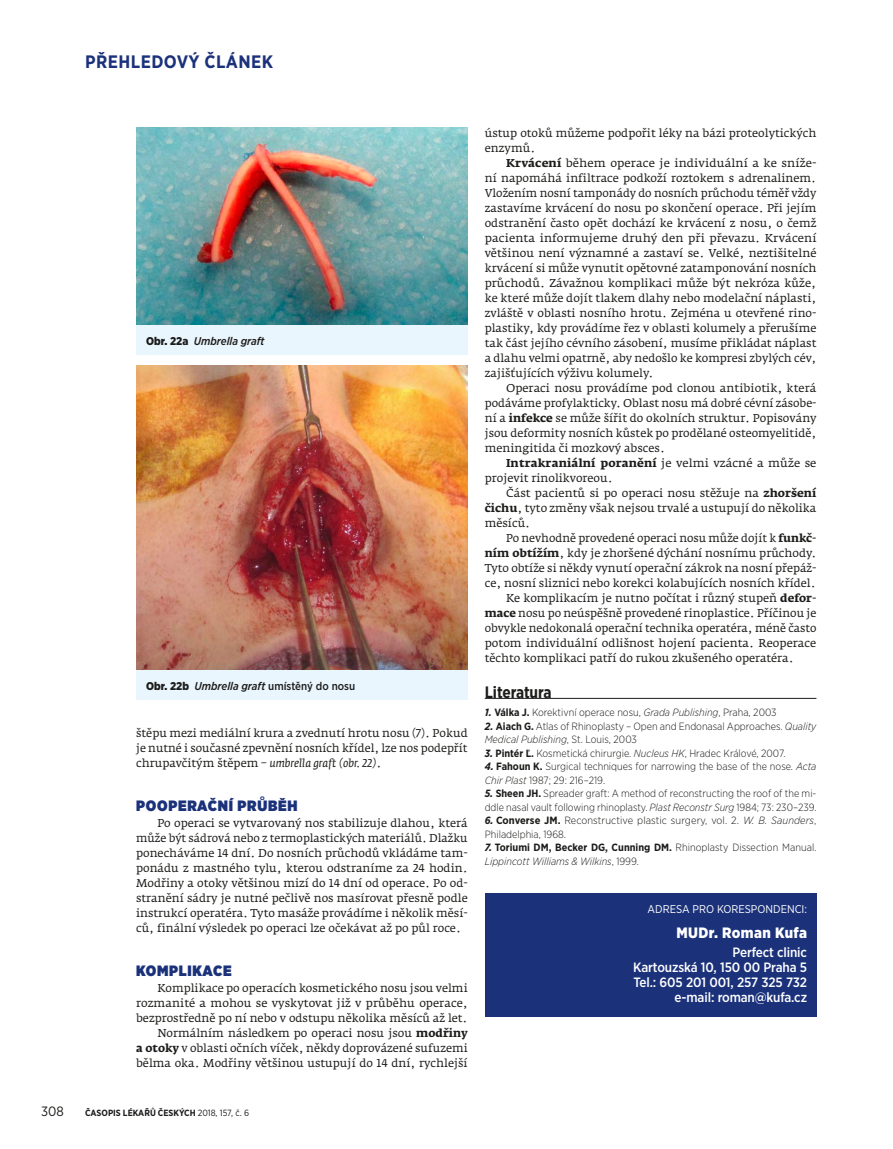
<style>
.page{position:relative;width:893px;height:1149px;background:#fff}
.page>*{position:absolute;margin:0;border:0;box-sizing:border-box;transform-origin:0 0}
.t1{font:700 18px "Gotham Narrow";letter-spacing:.025em;color:#1b327b}
.liter_linka{font:700 16.5px "Gotham Narrow";letter-spacing:-.005em;color:#1c1c1a;scale:.95 1}
.mezititulek_1{font:900 15px "Gotham Narrow";letter-spacing:.05em;color:#1b327b}
.t2{font:900 15px "Gotham Narrow";letter-spacing:.025em;color:#fff}
.t3{font:500 13.5px "Gotham Narrow";letter-spacing:-.01em;color:#fff}
.t4{font:13.5px "Gotham Narrow";color:#1c1c1a}
.text_NOVY{font:11.25px/15px "Fedra Serif A Pro";color:#1c1c1a;text-align:justify}
.popisek_foto{font:500 11.25px "Gotham Narrow";color:#1c1c1a}
.text_kurziva{font:11.25px "Gotham Narrow";color:#fff}
.popisek_foto-2{font:italic 500 11.25px "Gotham Narrow";color:#1c1c1a}
.t5{font:300 10.5px/13.5px "Gotham Narrow";color:#1c1c1a}
.t6{font:700 9px "Gotham Narrow";color:#1c1c1a}
.s1{font-weight:900;font-style:normal}
.s2{font-weight:900}
.s3{font-style:italic}
.s4{font-weight:700}
.s5{font-weight:400}
.s6{font-weight:700;font-style:italic}
</style>
<div class="page">
<hr style="left:485px;top:698px;width:331px;height:1px;background:#1c1c1a">
<img style="left:136px;top:128px;width:332px;height:197px">
<div style="left:136px;top:325px;width:332px;height:30px;background:#eaf6fd"></div>
<div style="left:136px;top:669px;width:332px;height:30px;background:#eaf6fd"></div>
<img style="left:136px;top:366px;width:332px;height:303px">
<div style="left:485px;top:892px;width:331px;height:124px;background:#1b327b"></div>
<h1 class="t1" style="left:85px;top:50px;width:190px">PŘEHLEDOVÝ ČLÁNEK</h1>
<p class="popisek_foto-2" style="left:146px;top:334px;width:120px"><span class="s1">Obr. 22a</span> Umbrella graft</p>
<p class="popisek_foto" style="left:146px;top:678px;width:210px"><span class="s2">Obr. 22b</span> <span class="s3">Umbrella graft</span> umístěný do nosu</p>
<p class="text_NOVY" style="left:136px;top:725px;width:333px">štěpu mezi mediální krura a zvednutí hrotu nosu (7). Pokud je nutné i současné zpevnění nosních křídel, lze nos podepřít chrupavčitým štěpem – <span class="s3">umbrella graft (obr. 22)</span>.</p>
<p class="mezititulek_1" style="left:136px;top:795px;width:163px">POOPERAČNÍ PRŮBĚH</p>
<p class="text_NOVY" style="left:136px;top:815px;width:333px;text-indent:21px">Po operaci se vytvarovaný nos stabilizuje dlahou, která může být sádrová nebo z termoplastických materiálů. Dlažku ponecháváme 14 dní. Do nosních průchodů vkládáme tam&shy;ponádu z mastného tylu, kterou odstraníme za 24 hodin.<br>Modřiny a otoky většinou mizí do 14 dní od operace. Po od&shy;stranění sádry je nutné pečlivě nos masírovat přesně podle instrukcí operatéra. Tyto masáže provádíme i několik měsí&shy;ců, finální výsledek po operaci lze očekávat až po půl roce.</p>
<p class="mezititulek_1" style="left:136px;top:960px;width:97px">KOMPLIKACE</p>
<p class="text_NOVY" style="left:136px;top:980px;width:333px;text-indent:21px">Komplikace po operacích kosmetického nosu jsou velmi rozmanité a mohou se vyskytovat již v průběhu operace, bezprostředně po ní nebo v odstupu několika měsíců až let.</p>
<p class="text_NOVY" style="left:136px;top:1025px;width:333px;text-indent:21px">Normálním následkem po operaci nosu jsou <span class="s4">modřiny a otoky</span> v oblasti očních víček, někdy doprovázené sufuzemi bělma oka. Modřiny většinou ustupují do 14 dní, rychlejší</p>
<p class="t4" style="left:41px;top:1102px;width:24px">308</p>
<p class="t6" style="left:85px;top:1106px;width:166px">ČASOPIS LÉKAŘŮ ČESKÝCH <span class="s5">2018, 157, č. 6</span></p>
<p class="text_NOVY" style="left:485px;top:125px;width:333px">ústup otoků můžeme podpořit léky na bázi proteolytických enzymů.</p>
<p class="text_NOVY" style="left:485px;top:155px;width:333px;text-indent:21px"><span class="s4">Krvácení</span> během operace je individuální a ke sníže&shy;ní napomáhá infiltrace podkoží roztokem s adrenalinem.<br>Vložením nosní tamponády do nosních průchodu téměř vždy zastavíme krvácení do nosu po skončení operace. Při jejím odstranění často opět dochází ke krvácení z nosu, o čemž pacienta informujeme druhý den při převazu. Krvácení většinou není významné a zastaví se. Velké, neztišitelné krvácení si může vynutit opětovné zatamponování nosních průchodů. Závažnou komplikaci může být nekróza kůže, ke které může dojít tlakem dlahy nebo modelační náplasti, zvláště v oblasti nosního hrotu. Zejména u otevřené rino&shy;plastiky, kdy provádíme řez v oblasti kolumely a přerušíme tak část jejího cévního zásobení, musíme přikládat náplast a dlahu velmi opatrně, aby nedošlo ke kompresi zbylých cév, zajišťujících výživu kolumely.</p>
<p class="text_NOVY" style="left:485px;top:380px;width:333px;text-indent:21px">Operaci nosu provádíme pod clonou antibiotik, která podáváme profylakticky. Oblast nosu má dobré cévní zásobe&shy;ní a <span class="s4">infekce</span> se může šířit do okolních struktur. Popisovány jsou deformity nosních kůstek po prodělané osteomyelitidě, meningitida či mozkový absces.</p>
<p class="text_NOVY" style="left:485px;top:455px;width:333px;text-indent:21px"><span class="s4">Intrakraniální poranění</span> je velmi vzácné a může se projevit rinolikvoreou.</p>
<p class="text_NOVY" style="left:485px;top:485px;width:333px;text-indent:21px">Část pacientů si po operaci nosu stěžuje na <span class="s4">zhoršení čichu</span>, tyto změny však nejsou trvalé a ustupují do několika měsíců.</p>
<p class="text_NOVY" style="left:485px;top:530px;width:333px;text-indent:21px">Po nevhodně provedené operaci nosu může dojít k <span class="s4">funkč&shy;ním obtížím</span>, kdy je zhoršené dýchání nosnímu průchody.<br>Tyto obtíže si někdy vynutí operační zákrok na nosní přepáž&shy;ce, nosní sliznici nebo korekci kolabujících nosních křídel.</p>
<p class="text_NOVY" style="left:485px;top:590px;width:333px;text-indent:21px">Ke komplikacím je nutno počítat i různý stupeň <span class="s4">defor&shy;mace</span> nosu po neúspěšně provedené rinoplastice. Příčinou je obvykle nedokonalá operační technika operatéra, méně často potom individuální odlišnost hojení pacienta. Reoperace těchto komplikaci patří do rukou zkušeného operatéra.</p>
<p class="liter_linka" style="left:485px;top:681px;width:72px">Literatura</p>
<p class="t5" style="left:485px;top:705px;width:293px"><span class="s6">1.</span> <span class="s4">Válka J.</span> Korektivní operace nosu, <span class="s3">Grada Publishing</span>, Praha, 2003</p>
<p class="t5" style="left:485px;top:718px;width:333px"><span class="s6">2.</span> <span class="s4">Aiach G.</span> Atlas of Rhinoplasty – Open and Endonasal Approaches. <span class="s3">Quality<br>Medical Publishing</span>, St. Louis, 2003</p>
<p class="t5" style="left:485px;top:745px;width:302px"><span class="s6">3.</span> <span class="s4">Pintér Ľ.</span> Kosmetická chirurgie. <span class="s3">Nucleus HK</span>, Hradec Králové, 2007.</p>
<p class="t5" style="left:485px;top:759px;width:333px"><span class="s6">4.</span> <span class="s4">Fahoun K.</span> Surgical techniques for narrowing the base of the nose. <span class="s3">Acta<br>Chir Plast</span> 1987; 29: 216–219.</p>
<p class="t5" style="left:485px;top:786px;width:333px"><span class="s6">5.</span> <span class="s4">Sheen JH.</span> Spreader graft: A method of reconstructing the roof of the mi&shy;ddle nasal vault following rhinoplasty. <span class="s3">Plast Reconstr Surg</span> 1984; 73: 230–239.</p>
<p class="t5" style="left:485px;top:813px;width:333px"><span class="s6">6.</span> <span class="s4">Converse JM.</span> Reconstructive plastic surgery, vol. 2. <span class="s3">W. B. Saunders</span>,<br>Philadelphia, 1968.</p>
<p class="t5" style="left:485px;top:840px;width:333px"><span class="s6">7.</span> <span class="s4">Toriumi DM, Becker DG, Cunning DM.</span> Rhinoplasty Dissection Manual.<br><span class="s3">Lippincott Williams &amp; Wilkins</span>, 1999.</p>
<p class="text_kurziva" style="left:648px;top:901px;width:161px">ADRESA PRO KORESPONDENCI:</p>
<p class="t2" style="left:676px;top:922px;width:132px">MUDr. Roman Kufa</p>
<p class="t3" style="left:732px;top:943px;width:76px">Perfect clinic</p>
<p class="t3" style="left:633px;top:958px;width:175px">Kartouzská 10, 150 00 Praha 5</p>
<p class="t3" style="left:633px;top:973px;width:175px">Tel.: 605 201 001, 257 325 732</p>
<p class="t3" style="left:675px;top:988px;width:134px">e-mail: roman@kufa.cz</p>
</div>
